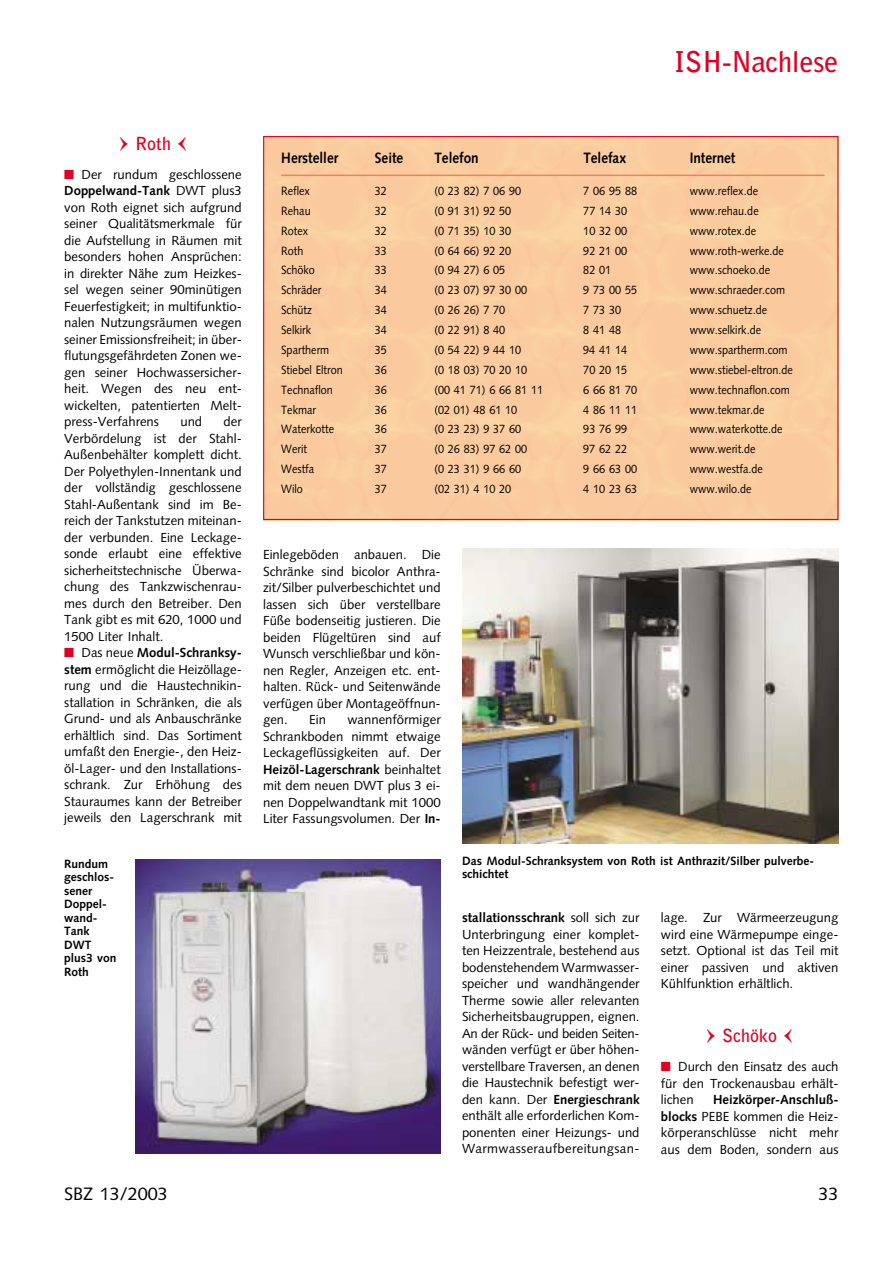
<style>
.page{position:relative;width:893px;height:1263px;background:#fff}
.page>*{position:absolute;margin:0;border:0;box-sizing:border-box;transform-origin:0 0}
.t1{font:700 28.5px "Bell Gothic";letter-spacing:-.01em;color:#df0023}
.t2{font:18px "Syntax";color:#000}
.t3{font:700 18px "Bell Gothic";color:#df0023}
.t4{font:700 15px "Syntax";color:#000;scale:.9 1}
.t5{font:13.2px/16.5px "Syntax";color:#000;text-align:justify}
.t6{font:12px "Syntax";color:#000;scale:.9 1}
.t7{font:700 12px/13.5px "Syntax";color:#000}
.s1{color:#df0023}
.s2{font-weight:700}
</style>
<div class="page">
<hr style="left:281px;top:175px;width:543px;height:1px;background:#ee835d">
<img style="left:135px;top:860px;width:305px;height:293px">
<img style="left:462px;top:549px;width:376px;height:295px">
<h1 class="t1" style="left:674px;top:51px;width:166px">ISH-Nachlese</h1>
<h2 class="t3" style="left:135px;top:136px;width:37px">Roth</h2>
<p class="t5" style="left:64px;top:167px;width:179px"><span class="s1">■</span> Der rundum geschlossene <span class="s2">Doppelwand-Tank</span> DWT plus3 von Roth eignet sich aufgrund seiner Qualitätsmerkmale für die Aufstellung in Räumen mit besonders hohen Ansprüchen: in direkter Nähe zum Heizkes&shy;sel wegen seiner 90minütigen Feuerfestigkeit; in multifunktio&shy;nalen Nutzungsräumen wegen seiner Emissionsfreiheit; in über&shy;flutungsgefährdeten Zonen we&shy;gen seiner Hochwassersicher&shy;heit. Wegen des neu ent&shy;wickelten, patentierten Melt&shy;press-Verfahrens</p>
<p class="t5" style="left:64px;top:415px;width:179px;text-indent:159px">der Verbördelung ist der Stahl-Außenbehälter komplett dicht.<br>Der Polyethylen-Innentank und der vollständig geschlossene Stahl-Außentank sind im Be&shy;reich der Tankstutzen miteinan&shy;der verbunden. Eine Leckage&shy;sonde erlaubt eine effektive sicherheitstechnische Überwa&shy;chung des Tankzwischenrau&shy;mes durch den Betreiber. Den Tank gibt es mit 620, 1000 und 1500 Liter Inhalt.</p>
<p class="t5" style="left:64px;top:646px;width:179px"><span class="s1">■</span> Das neue <span class="s2">Modul-Schranksy&shy;stem</span> ermöglicht die Heizöllage&shy;rung und die Haustechnikin&shy;stallation in Schränken, die als Grund- und als Anbauschränke erhältlich sind. Das Sortiment umfaßt den Energie-, den Heiz&shy;öl-Lager- und den Installations&shy;schrank. Zur Erhöhung des Stauraumes kann der Betreiber jeweils den Lagerschrank mit</p>
<p class="t5" style="left:180px;top:415px;width:23px">und</p>
<p class="t4" style="left:281px;top:152px;width:65px">Hersteller</p>
<p class="t4" style="left:375px;top:152px;width:33px">Seite</p>
<p class="t4" style="left:434px;top:152px;width:51px">Telefon</p>
<p class="t4" style="left:583px;top:152px;width:49px">Telefax</p>
<p class="t4" style="left:689px;top:152px;width:52px">Internet</p>
<p class="t6" style="left:281px;top:186px;width:33px">Reflex</p>
<p class="t6" style="left:375px;top:186px;width:15px">32</p>
<p class="t6" style="left:434px;top:186px;width:98px">(0 23 82) 7 06 90</p>
<p class="t6" style="left:583px;top:186px;width:61px">7 06 95 88</p>
<p class="t6" style="left:689px;top:186px;width:77px">www.reflex.de</p>
<p class="t6" style="left:281px;top:206px;width:34px">Rehau</p>
<p class="t6" style="left:375px;top:206px;width:15px">32</p>
<p class="t6" style="left:434px;top:206px;width:87px">(0 91 31) 92 50</p>
<p class="t6" style="left:583px;top:206px;width:50px">77 14 30</p>
<p class="t6" style="left:689px;top:206px;width:78px">www.rehau.de</p>
<p class="t6" style="left:281px;top:226px;width:31px">Rotex</p>
<p class="t6" style="left:375px;top:226px;width:15px">32</p>
<p class="t6" style="left:434px;top:226px;width:87px">(0 71 35) 10 30</p>
<p class="t6" style="left:583px;top:226px;width:50px">10 32 00</p>
<p class="t6" style="left:689px;top:226px;width:76px">www.rotex.de</p>
<p class="t6" style="left:281px;top:246px;width:26px">Roth</p>
<p class="t6" style="left:375px;top:246px;width:15px">33</p>
<p class="t6" style="left:434px;top:246px;width:87px">(0 64 66) 92 20</p>
<p class="t6" style="left:583px;top:246px;width:50px">92 21 00</p>
<p class="t6" style="left:689px;top:246px;width:106px">www.roth-werke.de</p>
<p class="t6" style="left:281px;top:265px;width:39px">Schöko</p>
<p class="t6" style="left:375px;top:265px;width:15px">33</p>
<p class="t6" style="left:434px;top:265px;width:80px">(0 94 27) 6 05</p>
<p class="t6" style="left:583px;top:265px;width:33px">82 01</p>
<p class="t6" style="left:689px;top:265px;width:91px">www.schoeko.de</p>
<p class="t6" style="left:281px;top:285px;width:46px">Schräder</p>
<p class="t6" style="left:375px;top:285px;width:15px">34</p>
<p class="t6" style="left:434px;top:285px;width:105px">(0 23 07) 97 30 00</p>
<p class="t6" style="left:583px;top:285px;width:61px">9 73 00 55</p>
<p class="t6" style="left:689px;top:285px;width:108px">www.schraeder.com</p>
<p class="t6" style="left:281px;top:305px;width:35px">Schütz</p>
<p class="t6" style="left:375px;top:305px;width:15px">34</p>
<p class="t6" style="left:434px;top:305px;width:80px">(0 26 26) 7 70</p>
<p class="t6" style="left:583px;top:305px;width:44px">7 73 30</p>
<p class="t6" style="left:689px;top:305px;width:87px">www.schuetz.de</p>
<p class="t6" style="left:281px;top:325px;width:35px">Selkirk</p>
<p class="t6" style="left:375px;top:325px;width:15px">34</p>
<p class="t6" style="left:434px;top:325px;width:80px">(0 22 91) 8 40</p>
<p class="t6" style="left:583px;top:325px;width:44px">8 41 48</p>
<p class="t6" style="left:689px;top:325px;width:81px">www.selkirk.de</p>
<p class="t6" style="left:281px;top:345px;width:55px">Spartherm</p>
<p class="t6" style="left:375px;top:345px;width:15px">35</p>
<p class="t6" style="left:434px;top:345px;width:98px">(0 54 22) 9 44 10</p>
<p class="t6" style="left:583px;top:345px;width:50px">94 41 14</p>
<p class="t6" style="left:689px;top:345px;width:110px">www.spartherm.com</p>
<p class="t6" style="left:281px;top:365px;width:70px">Stiebel Eltron</p>
<p class="t6" style="left:375px;top:365px;width:15px">36</p>
<p class="t6" style="left:434px;top:365px;width:105px">(0 18 03) 70 20 10</p>
<p class="t6" style="left:583px;top:365px;width:50px">70 20 15</p>
<p class="t6" style="left:689px;top:365px;width:116px">www.stiebel-eltron.de</p>
<p class="t6" style="left:281px;top:385px;width:59px">Technaflon</p>
<p class="t6" style="left:375px;top:385px;width:15px">36</p>
<p class="t6" style="left:434px;top:385px;width:122px">(00 41 71) 6 66 81 11</p>
<p class="t6" style="left:583px;top:385px;width:61px">6 66 81 70</p>
<p class="t6" style="left:689px;top:385px;width:113px">www.technaflon.com</p>
<p class="t6" style="left:281px;top:405px;width:40px">Tekmar</p>
<p class="t6" style="left:375px;top:405px;width:15px">36</p>
<p class="t6" style="left:434px;top:405px;width:94px">(02 01) 48 61 10</p>
<p class="t6" style="left:583px;top:405px;width:61px">4 86 11 11</p>
<p class="t6" style="left:689px;top:405px;width:85px">www.tekmar.de</p>
<p class="t6" style="left:281px;top:424px;width:60px">Waterkotte</p>
<p class="t6" style="left:375px;top:424px;width:15px">36</p>
<p class="t6" style="left:434px;top:424px;width:98px">(0 23 23) 9 37 60</p>
<p class="t6" style="left:583px;top:424px;width:50px">93 76 99</p>
<p class="t6" style="left:689px;top:424px;width:105px">www.waterkotte.de</p>
<p class="t6" style="left:281px;top:444px;width:30px">Werit</p>
<p class="t6" style="left:375px;top:444px;width:15px">37</p>
<p class="t6" style="left:434px;top:444px;width:105px">(0 26 83) 97 62 00</p>
<p class="t6" style="left:583px;top:444px;width:50px">97 62 22</p>
<p class="t6" style="left:689px;top:444px;width:75px">www.werit.de</p>
<p class="t6" style="left:281px;top:464px;width:38px">Westfa</p>
<p class="t6" style="left:375px;top:464px;width:15px">37</p>
<p class="t6" style="left:434px;top:464px;width:98px">(0 23 31) 9 66 60</p>
<p class="t6" style="left:583px;top:464px;width:61px">9 66 63 00</p>
<p class="t6" style="left:689px;top:464px;width:83px">www.westfa.de</p>
<p class="t6" style="left:281px;top:484px;width:25px">Wilo</p>
<p class="t6" style="left:375px;top:484px;width:15px">37</p>
<p class="t6" style="left:434px;top:484px;width:87px">(02 31) 4 10 20</p>
<p class="t6" style="left:583px;top:484px;width:61px">4 10 23 63</p>
<p class="t6" style="left:689px;top:484px;width:70px">www.wilo.de</p>
<p class="t5" style="left:263px;top:548px;width:179px">Einlegeböden anbauen. Die Schränke sind bicolor Anthra&shy;zit/Silber pulverbeschichtet und lassen sich über verstellbare Füße bodenseitig justieren. Die beiden Flügeltüren sind auf Wunsch verschließbar und kön&shy;nen Regler, Anzeigen etc. ent&shy;halten. Rück- und Seitenwände verfügen über Montageöffnun&shy;gen.</p>
<p class="t5" style="left:263px;top:713px;width:179px;text-indent:84px">wannenförmiger Schrankboden nimmt etwaige Leckageflüssigkeiten auf. Der <span class="s2">Heizöl-Lagerschrank</span> beinhaltet mit dem neuen DWT plus 3 ei&shy;nen Doppelwandtank mit 1000<br>Liter Fassungsvolumen. Der <span class="s2">In-</span></p>
<p class="t5" style="left:309px;top:713px;width:18px">Ein</p>
<p class="t7" style="left:64px;top:858px;width:54px">Rundum geschlos&shy;sener<br>Doppel&shy;wand-<br>Tank<br>DWT plus3 von<br>Roth</p>
<p class="t7" style="left:462px;top:855px;width:353px">Das Modul-Schranksystem von Roth ist Anthrazit/Silber pulverbe&shy;schichtet</p>
<p class="t5" style="left:462px;top:911px;width:179px"><span class="s2">stallationsschrank</span> soll sich zur Unterbringung einer komplet&shy;ten Heizzentrale, bestehend aus bodenstehendem Warmwasser&shy;speicher und wandhängender Therme sowie aller relevanten Sicherheitsbaugruppen, eignen.<br>An der Rück- und beiden Seiten&shy;wänden verfügt er über höhen&shy;verstellbare Traversen, an denen die Haustechnik befestigt wer&shy;den kann. Der <span class="s2">Energieschrank </span>enthält alle erforderlichen Kom&shy;ponenten einer Heizungs- und Warmwasseraufbereitungsan-</p>
<p class="t5" style="left:661px;top:910px;width:179px">lage. Zur Wärmeerzeugung wird eine Wärmepumpe einge&shy;setzt. Optional ist das Teil mit einer passiven und aktiven Kühlfunktion erhältlich.</p>
<h2 class="t3" style="left:722px;top:1029px;width:56px">Schöko</h2>
<p class="t5" style="left:661px;top:1060px;width:179px"><span class="s1">■</span> Durch den Einsatz des auch für den Trockenausbau erhält&shy;lichen</p>
<p class="t5" style="left:661px;top:1093px;width:179px;text-indent:52px"><span class="s2">Heizkörper-Anschluß&shy;blocks</span> PEBE kommen die Heiz&shy;körperanschlüsse nicht mehr aus dem Boden, sondern aus</p>
<h2 class="t2" style="left:64px;top:1186px;width:105px">SBZ 13/2003</h2>
<h2 class="t2" style="left:818px;top:1187px;width:22px">33</h2>
</div>
